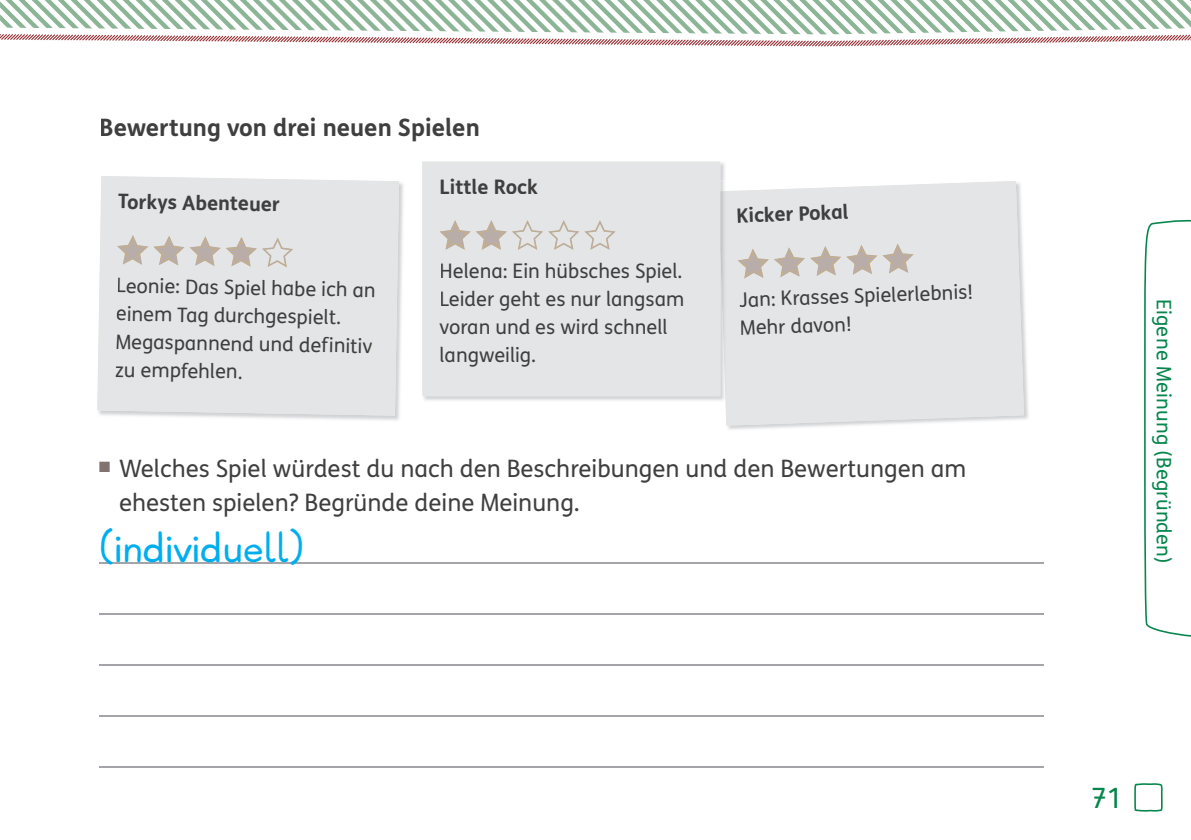
<style>
.page{position:relative;width:1191px;height:840px;background:#fff}
.page>*{position:absolute;margin:0;border:0;box-sizing:border-box;transform-origin:0 0}
.t1{font:48px "Klett GS Norm";color:#00aeef}
.t2{font:28px "FS Klett GSV";color:#07864d}
.t3{font:24px/34px "FS Klett GSV";color:#3f3f40}
.t4{font:700 24px "FS Klett GSV";color:#3f3f40}
.t5{font:20px/28px "FS Klett GSV";color:#3f3f40}
.t6{font:700 20px "FS Klett GSV";color:#3f3f40}
.t7{font:20px "FS Klett GSV";letter-spacing:.01em;color:#07864d}
</style>
<div class="page">
<svg style="left:99px;top:562px;width:1062px;height:250px"></svg>
<img style="left:726px;top:298px;width:303px;height:132px">
<div style="left:725px;top:181px;width:299px;height:244px;background:#e4e5e6"></div>
<div style="left:737px;top:203px;width:112px;height:20px;background:#e4e5e6"></div>
<svg style="left:737px;top:243px;width:235px;height:92px"></svg>
<hr style="left:99px;top:562px;width:944px;height:1px;background:#a4a5a8">
<hr style="left:99px;top:613px;width:944px;height:1px;background:#a4a5a8">
<hr style="left:99px;top:664px;width:944px;height:1px;background:#a4a5a8">
<hr style="left:99px;top:715px;width:944px;height:1px;background:#a4a5a8">
<hr style="left:99px;top:766px;width:944px;height:1px;background:#a4a5a8">
<img style="left:109px;top:182px;width:294px;height:238px">
<div style="left:97px;top:176px;width:302px;height:239px;background:#e4e5e6"></div>
<div style="left:118px;top:193px;width:162px;height:22px;background:#e4e5e6"></div>
<svg style="left:117px;top:235px;width:176px;height:32px"></svg>
<div style="left:116px;top:277px;width:260px;height:106px;background:#e4e5e6"></div>
<img style="left:422px;top:161px;width:303px;height:240px">
<img style="left:718px;top:180px;width:8px;height:221px">
<img style="left:720px;top:191px;width:6px;height:211px">
<div style="left:422px;top:162px;width:298px;height:234px;background:#e4e5e6"></div>
<div style="left:441px;top:178px;width:96px;height:16px;background:#e4e5e6"></div>
<svg style="left:439px;top:220px;width:176px;height:30px"></svg>
<div style="left:441px;top:262px;width:241px;height:20px;background:#e4e5e6"></div>
<div style="left:441px;top:290px;width:243px;height:20px;background:#e4e5e6"></div>
<div style="left:440px;top:318px;width:227px;height:16px;background:#e4e5e6"></div>
<div style="left:441px;top:346px;width:94px;height:20px;background:#e4e5e6"></div>
<svg style="left:1143px;top:219px;width:48px;height:419px"></svg>
<svg style="left:0;top:0;width:1191px;height:32px"></svg>
<svg style="left:0;top:32px;width:1191px;height:15px"></svg>
<svg style="left:1133px;top:782px;width:30px;height:29px"></svg>
<p class="t4" style="left:99px;top:109px;width:382px">Bewertung von drei neuen Spielen</p>
<p class="t6" style="left:118px;top:186px;width:164px;rotate:1deg">Torkys Abenteuer</p>
<p class="t5" style="left:117px;top:271px;width:261px;rotate:1deg">Leonie: Das Spiel habe ich an einem Tag durchgespielt.<br>Megaspannend und defi nitiv zu empfehlen.</p>
<p class="t6" style="left:439px;top:171px;width:100px">Little Rock</p>
<p class="t5" style="left:439px;top:256px;width:246px">Helena: Ein hübsches Spiel.<br>Leider geht es nur langsam voran und es wird schnell langweilig.</p>
<p class="t6" style="left:735px;top:200px;width:114px;rotate:-2deg">Kicker Pokal</p>
<p class="t5" style="left:738px;top:285px;width:236px;rotate:-2deg">Jan: Krasses Spielerlebnis!<br>Mehr davon!</p>
<p class="t3" style="left:119px;top:450px;width:848px">Welches Spiel würdest du nach den Beschreibungen und den Bewertungen am ehesten spielen? Begründe deine Meinung.</p>
<h1 class="t1" style="left:99px;top:519px;width:207px">(individuell)</h1>
<p class="t7" style="left:1177px;top:299px;width:266px;rotate:90deg">Eigene Meinung (Begründen)</p>
<h2 class="t2" style="left:1091px;top:778px;width:33px">71</h2>
</div>
